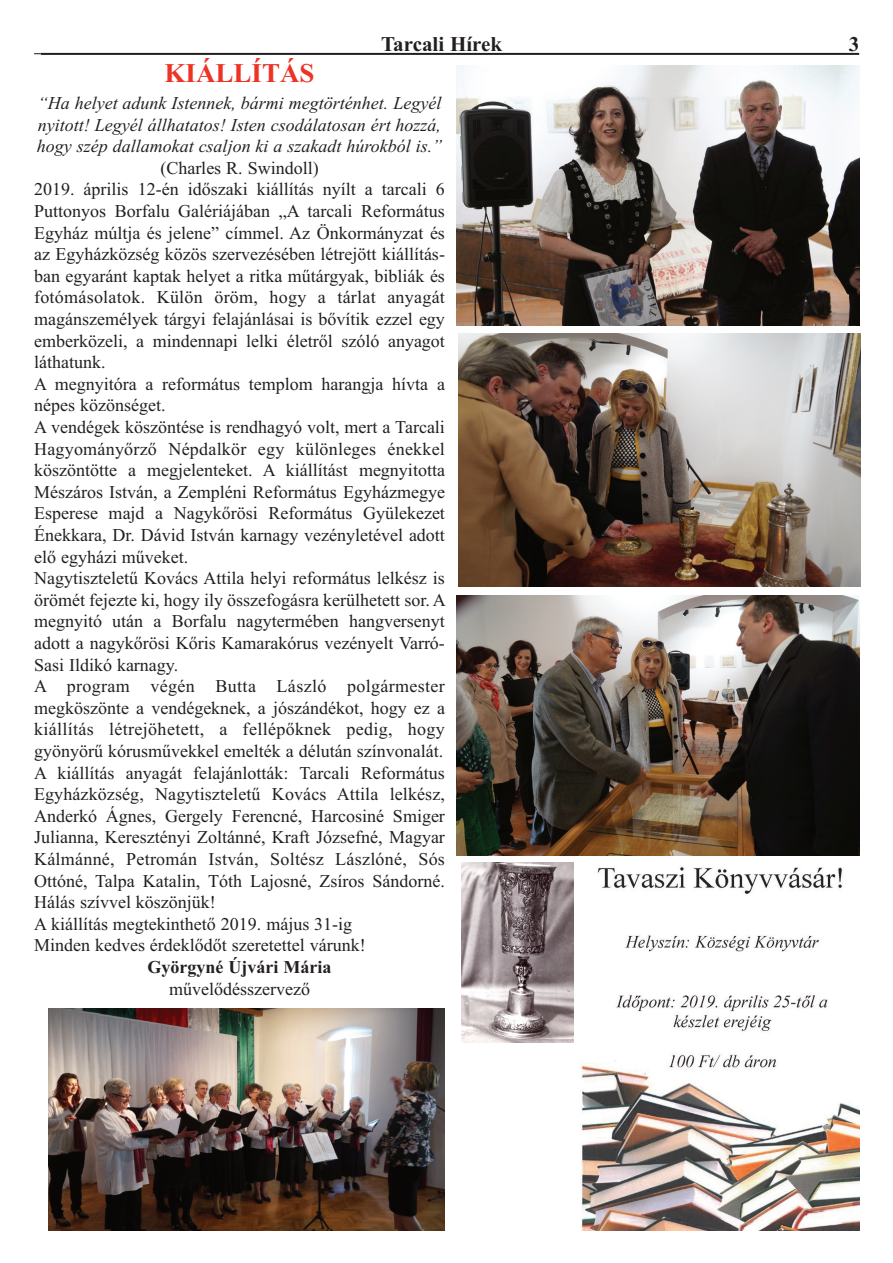
<style>
.page{position:relative;width:893px;height:1263px;background:#fff}
.page>*{position:absolute;margin:0;border:0;box-sizing:border-box;transform-origin:0 0}
.t1{font:700 27px "Times New Roman";color:#ee3224}
.t2{font:700 21px "Times New Roman";color:#231f20}
.t3{font:18px/21.6px "Times New Roman";color:#231f20}
.t4{font:italic 18px/21.6px "Times New Roman";color:#231f20;text-align:justify}
.t5{font:700 18px "Times New Roman";color:#231f20}
</style>
<div class="page">
<hr style="left:41px;top:53px;width:818px;height:2px;background:#231f20">
<img style="left:457px;top:65px;width:402px;height:260px">
<img style="left:458px;top:333px;width:403px;height:253px">
<img style="left:457px;top:596px;width:402px;height:259px">
<img style="left:581px;top:867px;width:278px;height:363px">
<img style="left:462px;top:863px;width:111px;height:180px">
<img style="left:49px;top:1008px;width:395px;height:222px">
<p class="t2" style="left:381px;top:32px;width:122px">Tarcali Hírek</p>
<p class="t2" style="left:849px;top:32px;width:12px">3</p>
<h1 class="t1" style="left:164px;top:57px;width:152px">KIÁLLÍTÁS</h1>
<p class="t4" style="left:37px;top:92px;width:407px">“Ha helyet adunk Istennek, bármi megtörténhet. Legyél nyitott! Legyél állhatatos! Isten csodálatosan ért hozzá, hogy szép dallamokat csaljon ki a szakadt húrokból is.”</p>
<p class="t3" style="left:34px;top:157px;width:413px;text-indent:126px">(Charles R. Swindoll)<br>2019. április 12-én időszaki kiállítás nyílt a tarcali 6<br>Puttonyos Borfalu Galériájában „A tarcali Református Egyház múltja és jelene” címmel. Az Önkormányzat és az Egyházközség közös szervezésében létrejött kiállítás&shy;ban egyaránt kaptak helyet a ritka műtárgyak, bibliák és fotómásolatok. Külön öröm, hogy a tárlat anyagát magánszemélyek tárgyi felajánlásai is bővítik ezzel egy emberközeli, a mindennapi lelki életről szóló anyagot láthatunk.<br>A megnyitóra a református templom harangja hívta a népes közönséget.<br>A vendégek köszöntése is rendhagyó volt, mert a Tarcali Hagyományőrző Népdalkör egy különleges énekkel köszöntötte a megjelenteket. A kiállítást megnyitotta Mészáros István, a Zempléni Református Egyházmegye Esperese majd a Nagykőrösi Református Gyülekezet Énekkara, Dr. Dávid István karnagy vezényletével adott elő egyházi műveket.<br>Nagytiszteletű Kovács Attila helyi református lelkész is örömét fejezte ki, hogy ily összefogásra kerülhetett sor. A megnyitó után a Borfalu nagytermében hangversenyt adott a nagykőrösi Kőris Kamarakórus vezényelt Varró-Sasi Ildikó karnagy.<br>A program végén Butta László polgármester megköszönte a vendégeknek, a jószándékot, hogy ez a kiállítás létrejöhetett, a fellépőknek pedig, hogy gyönyörű kórusművekkel emelték a délután színvonalát.<br>A kiállítás anyagát felajánlották: Tarcali Református Egyházközség, Nagytiszteletű Kovács Attila lelkész, Anderkó Ágnes, Gergely Ferencné, Harcosiné Smiger Julianna, Keresztényi Zoltánné, Kraft Józsefné, Magyar Kálmánné, Petromán István, Soltész Lászlóné, Sós Ottóné, Talpa Katalin, Tóth Lajosné, Zsíros Sándorné.<br>Hálás szívvel köszönjük!<br>A kiállítás megtekinthető 2019. május 31-ig<br>Minden kedves érdeklődőt szeretettel várunk!</p>
<p class="t5" style="left:148px;top:956px;width:185px">györgyné Újvári Mária</p>
<p class="t3" style="left:169px;top:978px;width:142px">művelődésszervező</p>
</div>
